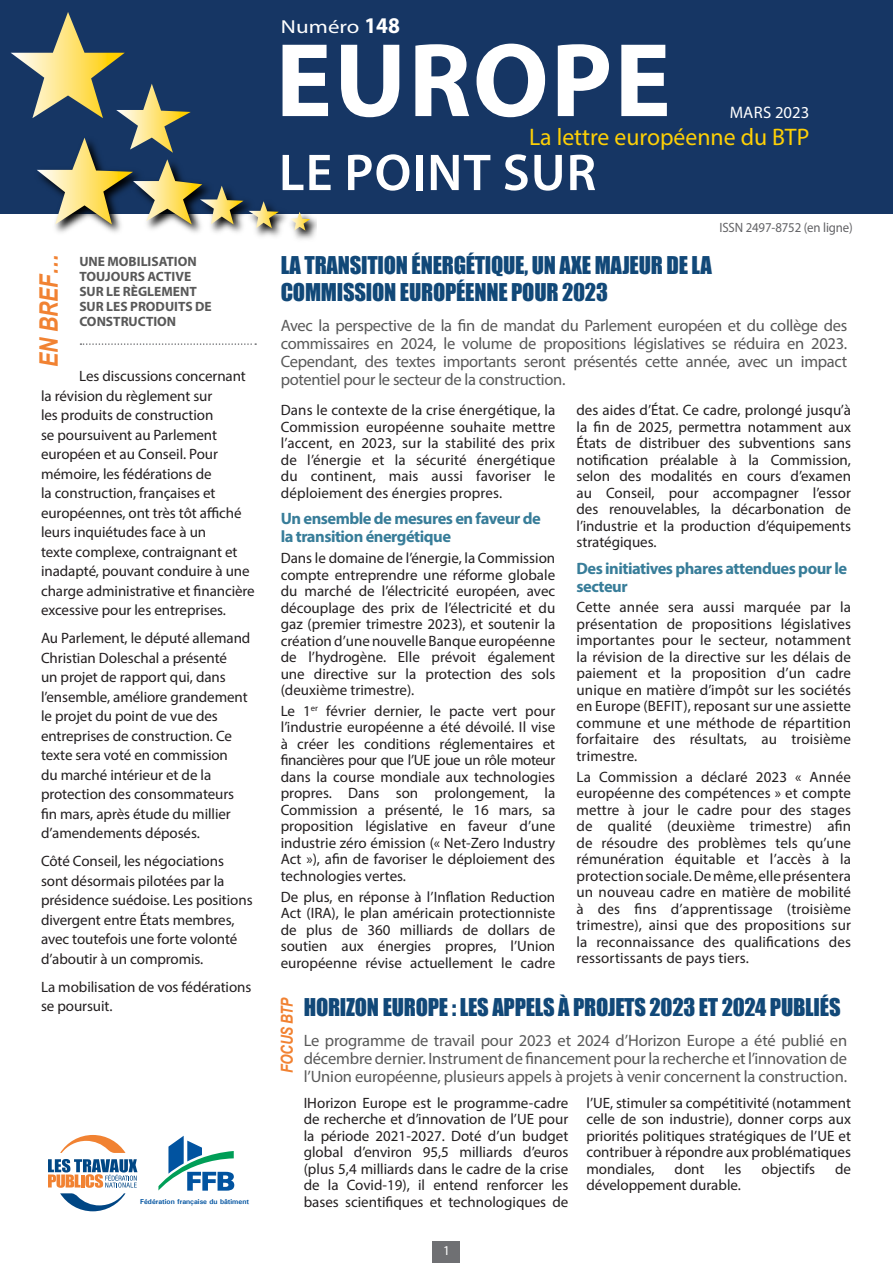
<style>
.page{position:relative;width:893px;height:1263px;background:#fff}
.page>*{position:absolute;margin:0;border:0;box-sizing:border-box;transform-origin:0 0}
.Corps_2{font:700 105.75px "Myriad Pro";letter-spacing:.02em;color:#fff}
.Titre_2{font:600 52.2px "Myriad Pro";letter-spacing:.02em;color:#fff}
.EN_BREF{font:italic 700 25.5px "Arial Narrow";color:#f18232}
.Corps_1_bleu{font:24px "Myriad Pro";color:#fed006}
.t1{font:22.5px/27px "Impact";letter-spacing:-.01em;color:#114878}
.t2{font:18.75px "Myriad Pro";color:#fff;scale:1.22 1}
.t3{font:16.65px "Myriad Pro";letter-spacing:.005em;color:#fff}
.t4{font:16.5px/18px "Myriad Pro";letter-spacing:-.015em;color:#595959;text-align:justify}
.t5{font:700 16.5px/18px "Myriad Pro";letter-spacing:-.03em;color:#387d99}
.FOCUS{font:italic 700 16.5px "Arial Narrow";color:#f18232}
.t6{font:15px/16.5px "Myriad Pro";letter-spacing:-.005em;color:#231f20;text-align:justify}
.t7{font:700 13.5px/15px "Myriad Pro";color:#595959}
.Texte_puce{font:13.5px "Myriad Pro";letter-spacing:-.01em;color:#636366;scale:.95 1}
.t8{font:13.5px "Myriad Pro";color:#fff}
.t9{font:700 7.2px "Univers";color:#0153a0}
.s1{font-weight:700;font-size:22.5px}
</style>
<div class="page">
<div style="left:433px;top:1242px;width:27px;height:21px;background:#6f7073"></div>
<svg style="left:80px;top:343px;width:176px;height:2px"></svg>
<div style="left:0;top:0;width:893px;height:214px;background:#163664"></div>
<img style="left:55px;top:228px;width:66px;height:5px">
<img style="left:195px;top:228px;width:48px;height:6px">
<img style="left:255px;top:212px;width:28px;height:25px">
<img style="left:283px;top:214px;width:34px;height:26px">
<svg style="left:289px;top:212px;width:21px;height:19px"></svg>
<svg style="left:11px;top:12px;width:268px;height:216px"></svg>
<svg style="left:158px;top:1136px;width:76px;height:54px"></svg>
<svg style="left:60px;top:1135px;width:65px;height:18px"></svg>
<svg style="left:48px;top:1159px;width:89px;height:52px"></svg>
<p class="t2" style="left:281px;top:15px;width:99px">Numéro <span class="s1">148</span></p>
<p class="Corps_2" style="left:276px;top:11px;width:397px">EUROPE</p>
<p class="Titre_2" style="left:279px;top:139px;width:319px">LE POINT SUR</p>
<p class="t3" style="left:730px;top:103px;width:81px">MARS 2023</p>
<p class="Corps_1_bleu" style="left:529px;top:122px;width:282px">La lettre européenne du BTP</p>
<p class="Texte_puce" style="left:719px;top:219px;width:142px">ISSN 2497-8752 (en ligne)</p>
<p class="EN_BREF" style="left:30px;top:367px;width:114px;rotate:-90deg">EN BREF…</p>
<p class="t1" style="left:281px;top:251px;width:433px">LA TRANSITION ÉNERGÉTIQUE, UN AXE MAJEUR DE LA<br>COMMISSION EUROPÉENNE POUR 2023</p>
<p class="t7" style="left:79px;top:254px;width:134px">UNE MOBILISATION<br>TOUJOURS ACTIVE<br>SUR LE RÈGLEMENT<br>SUR LES PRODUITS DE<br>CONSTRUCTION</p>
<p class="t4" style="left:281px;top:316px;width:568px">Avec la perspective de la fin de mandat du Parlement européen et du collège des commissaires en 2024, le volume de propositions législatives se réduira en 2023.<br>Cependant, des textes importants seront présentés cette année, avec un impact potentiel pour le secteur de la construction.</p>
<p class="t6" style="left:41px;top:366px;width:215px;line-height:19.5px;text-align:left;text-indent:38px">Les discussions concernant la révision du règlement sur<br>les produits de construction<br>se poursuivent au Parlement européen et au Conseil. Pour mémoire, les fédérations de<br>la construction, françaises et européennes, ont très tôt affiché leurs inquiétudes face à un<br>texte complexe, contraignant et inadapté, pouvant conduire à une charge administrative et financière excessive pour les entreprises.</p>
<p class="t6" style="left:41px;top:628px;width:211px;line-height:19.5px;text-align:left">Au Parlement, le député allemand<br>Christian Doleschal a présenté<br>un projet de rapport qui, dans l’ensemble, améliore grandement le projet du point de vue des entreprises de construction. Ce texte sera voté en commission<br>du marché intérieur et de la protection des consommateurs fin mars, après étude du millier d’amendements déposés.</p>
<p class="t6" style="left:41px;top:851px;width:213px;line-height:19.5px;text-align:left">Côté Conseil, les négociations sont désormais pilotées par la présidence suédoise. Les positions divergent entre États membres, avec toutefois une forte volonté d’aboutir à un compromis.</p>
<p class="t6" style="left:41px;top:977px;width:212px;line-height:19.5px">La mobilisation de vos fédérations se poursuit.</p>
<p class="t6" style="left:576px;top:401px;width:276px">des aides d’État. Ce cadre, prolongé jusqu’à la fin de 2025, permettra notamment aux États de distribuer des subventions sans notification préalable à la Commission, selon des modalités en cours d’examen au Conseil, pour accompagner l’essor des renouvelables, la décarbonation de l’industrie et la production d’équipements stratégiques.</p>
<p class="t5" style="left:576px;top:558px;width:272px">Des initiatives phares attendues pour le secteur</p>
<p class="t6" style="left:576px;top:599px;width:276px">Cette année sera aussi marquée par la présentation de propositions législatives importantes pour le secteur, notamment la révision de la directive sur les délais de paiement et la proposition d’un cadre unique en matière d’impôt sur les sociétés en Europe (BEFIT), reposant sur une assiette commune et une méthode de répartition forfaitaire des résultats, au troisième trimestre.</p>
<p class="t6" style="left:576px;top:768px;width:276px">La Commission a déclaré 2023 « Année européenne des compétences » et compte mettre à jour le cadre pour des stages de qualité (deuxième trimestre) afin de résoudre des problèmes tels qu’une rémunération équitable et l’accès à la protection sociale. De même, elle présentera un nouveau cadre en matière de mobilité à des fins d’apprentissage (troisième trimestre), ainsi que des propositions sur la reconnaissance des qualifications des ressortissants de pays tiers.</p>
<p class="t6" style="left:281px;top:401px;width:276px">Dans le contexte de la crise énergétique, la Commission européenne souhaite mettre l’accent, en 2023, sur la stabilité des prix de l’énergie et la sécurité énergétique du continent, mais aussi favoriser le déploiement des énergies propres.</p>
<p class="t5" style="left:281px;top:509px;width:262px">Un ensemble de mesures en faveur de la transition énergétique</p>
<p class="t6" style="left:281px;top:549px;width:276px">Dans le domaine de l’énergie, la Commission compte entreprendre une réforme globale du marché de l’électricité européen, avec découplage des prix de l’électricité et du gaz (premier trimestre 2023), et soutenir la création d’une nouvelle Banque européenne de l’hydrogène. Elle prévoit également une directive sur la protection des sols (deuxième trimestre).</p>
<p class="t6" style="left:281px;top:702px;width:276px">Le 1<sup>er</sup> février dernier, le pacte vert pour l’industrie européenne a été dévoilé. Il vise à créer les conditions réglementaires et financières pour que l’UE joue un rôle moteur dans la course mondiale aux technologies propres. Dans son prolongement, la Commission a présenté, le 16 mars, sa proposition législative en faveur d’une industrie zéro émission (« Net-Zero Industry Act »), afin de favoriser le déploiement des technologies vertes.</p>
<p class="t6" style="left:281px;top:888px;width:276px">De plus, en réponse à l’Inflation Reduction Act (IRA), le plan américain protectionniste de plus de 360 milliards de dollars de soutien aux énergies propres, l’Union européenne révise actuellement le cadre</p>
<p class="t1" style="left:304px;top:993px;width:538px">HORIZON EUROPE : LES APPELS À PROJETS 2023 ET 2024 PUBLIÉS</p>
<p class="FOCUS" style="left:274px;top:1072px;width:76px;rotate:-90deg">FOCUS BTP</p>
<p class="t4" style="left:304px;top:1031px;width:545px">Le programme de travail pour 2023 et 2024 d’Horizon Europe a été publié en décembre dernier. Instrument de financement pour la recherche et l’innovation de l’Union européenne, plusieurs appels à projets à venir concernent la construction.</p>
<p class="t9" style="left:140px;top:1197px;width:110px">Fédération française du bâtiment</p>
<p class="t6" style="left:304px;top:1094px;width:266px">IHorizon Europe est le programme-cadre de recherche et d’innovation de l’UE pour la période 2021-2027. Doté d’un budget global d’environ 95,5 milliards d’euros (plus 5,4 milliards dans le cadre de la crise de la Covid-19), il entend renforcer les bases scientifiques et technologiques de</p>
<p class="t6" style="left:586px;top:1094px;width:266px">l’UE, stimuler sa compétitivité (notamment celle de son industrie), donner corps aux priorités politiques stratégiques de l’UE et contribuer à répondre aux problématiques mondiales,</p>
<p class="t6" style="left:675px;top:1160px;width:31px">dont</p>
<p class="t6" style="left:724px;top:1160px;width:18px">les</p>
<p class="t6" style="left:761px;top:1160px;width:55px">objectifs</p>
<p class="t6" style="left:835px;top:1160px;width:17px">de</p>
<p class="t6" style="left:586px;top:1177px;width:156px">développement durable.</p>
<p class="t8" style="left:443px;top:1242px;width:8px">1</p>
</div>
